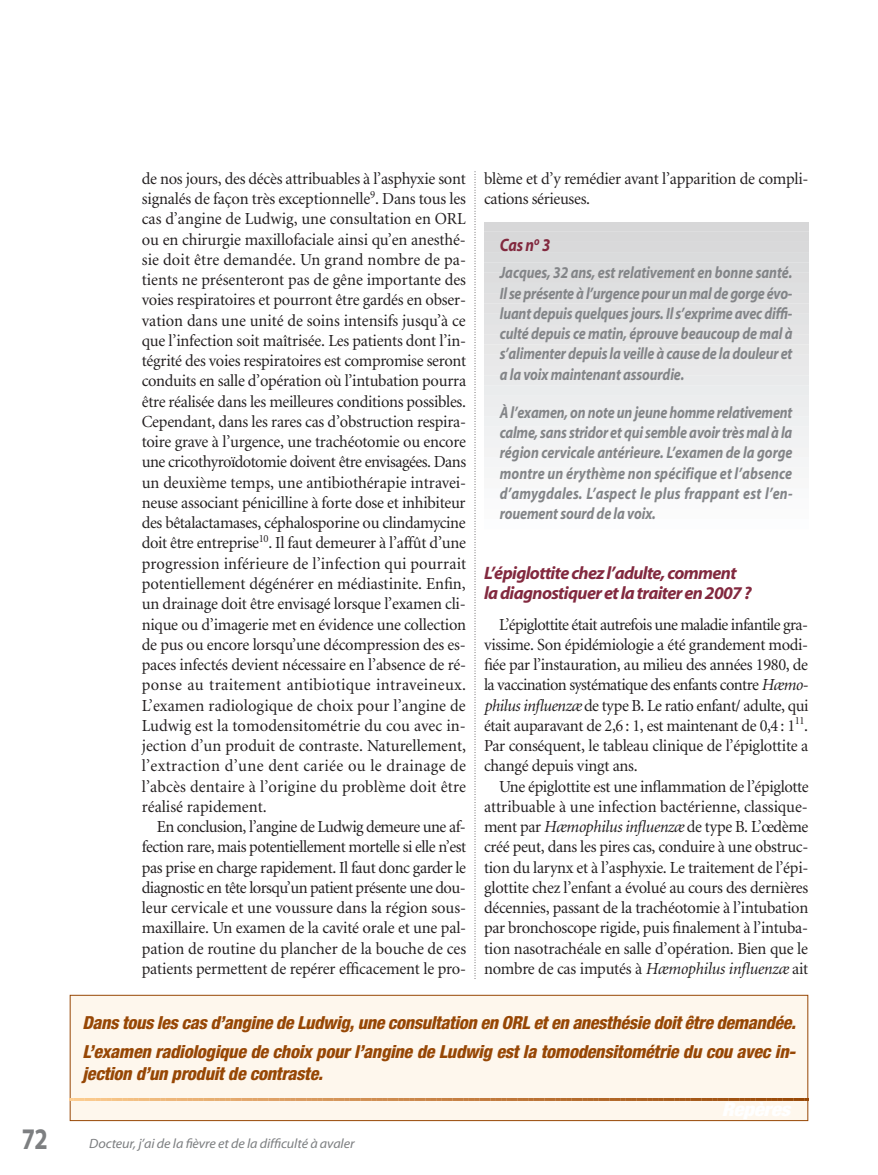
<style>
.page{position:relative;width:878px;height:1175px;background:#fff}
.page>*{position:absolute;margin:0;border:0;box-sizing:border-box;transform-origin:0 0}
.t1{font:700 30px "Myriad";color:#7d7f81;scale:.8 1}
.t2{font:italic 800 condensed 18px/29.2px "Helvetica Neue";letter-spacing:-.015em;color:#974705}
.t3{font:italic 700 18px/19.5px "Myriad";letter-spacing:-.035em;color:#82293f}
.t4{font:italic 700 18px "Myriad";letter-spacing:-.035em;color:#82293f;scale:.85 1}
.t5{font:16.8px/20.2px "Minion";letter-spacing:-.015em;color:#231f20;text-align:justify}
.t6{font:italic 700 16.5px/20.2px "Myriad";letter-spacing:-.01em;color:#838588;text-align:justify;scale:.85 1}
.t7{font:italic 13.5px "Myriad";letter-spacing:-.01em;color:#7d7f81;scale:1.05 1}
.s1{font-style:italic}
</style>
<div class="page">
<div style="left:484px;top:508px;width:324px;height:11px;background:#fbfbfb"></div>
<div style="left:484px;top:498px;width:324px;height:11px;background:#fafafb"></div>
<div style="left:484px;top:488px;width:324px;height:10px;background:#f8f9fa"></div>
<div style="left:484px;top:478px;width:324px;height:10px;background:#f7f7f7"></div>
<div style="left:484px;top:467px;width:324px;height:11px;background:#f5f6f6"></div>
<div style="left:484px;top:457px;width:324px;height:11px;background:#f4f5f6"></div>
<div style="left:484px;top:447px;width:324px;height:10px;background:#f3f3f3"></div>
<div style="left:484px;top:437px;width:324px;height:10px;background:#f1f2f3"></div>
<div style="left:484px;top:426px;width:324px;height:11px;background:#f0f1f2"></div>
<div style="left:484px;top:416px;width:324px;height:11px;background:#eef0f1"></div>
<div style="left:484px;top:406px;width:324px;height:10px;background:#edeeef"></div>
<div style="left:484px;top:396px;width:324px;height:10px;background:#ecedee"></div>
<div style="left:484px;top:385px;width:324px;height:11px;background:#eaeced"></div>
<div style="left:484px;top:375px;width:324px;height:10px;background:#e9eaeb"></div>
<div style="left:484px;top:365px;width:324px;height:10px;background:#e9e9ea"></div>
<div style="left:484px;top:355px;width:324px;height:10px;background:#e8e8e9"></div>
<div style="left:484px;top:344px;width:324px;height:11px;background:#e7e7e7"></div>
<div style="left:484px;top:334px;width:324px;height:10px;background:#e5e5e6"></div>
<div style="left:484px;top:324px;width:324px;height:10px;background:#e4e4e5"></div>
<div style="left:484px;top:313px;width:324px;height:11px;background:#e2e3e4"></div>
<div style="left:484px;top:303px;width:324px;height:11px;background:#e1e1e2"></div>
<div style="left:484px;top:293px;width:324px;height:10px;background:#e0e0e1"></div>
<div style="left:484px;top:283px;width:324px;height:10px;background:#dedfe0"></div>
<div style="left:484px;top:272px;width:324px;height:11px;background:#ddddde"></div>
<div style="left:484px;top:262px;width:324px;height:11px;background:#dbdcdd"></div>
<div style="left:484px;top:252px;width:324px;height:10px;background:#dadbdc"></div>
<div style="left:484px;top:242px;width:324px;height:10px;background:#d9d9da"></div>
<div style="left:484px;top:231px;width:324px;height:11px;background:#d8d8d9"></div>
<div style="left:484px;top:223px;width:324px;height:9px;background:#d7d7d8"></div>
<svg style="left:474px;top:172px;width:1px;height:807px"></svg>
<div style="left:70px;top:995px;width:737px;height:125px;background:#fef7ed"></div>
<div style="left:70px;top:994px;width:738px;height:126px;border:1px solid #974705"></div>
<svg style="left:70px;top:1098px;width:23px;height:22px"></svg>
<hr style="left:97px;top:1098px;width:2px;height:22px;background:#f9c78a">
<svg style="left:103px;top:1098px;width:109px;height:22px"></svg>
<hr style="left:216px;top:1098px;width:2px;height:22px;background:#e6ae71">
<svg style="left:222px;top:1098px;width:109px;height:22px"></svg>
<hr style="left:335px;top:1098px;width:2px;height:22px;background:#d59559">
<svg style="left:341px;top:1098px;width:255px;height:22px"></svg>
<hr style="left:600px;top:1098px;width:2px;height:22px;background:#b16728">
<svg style="left:606px;top:1098px;width:109px;height:22px"></svg>
<hr style="left:719px;top:1098px;width:2px;height:22px;background:#a25414">
<svg style="left:725px;top:1098px;width:82px;height:22px"></svg>
<p class="t5" style="left:484px;top:170px;width:326px">blème et d’y remédier avant l’apparition de compli&shy;cations sérieuses.</p>
<p class="t4" style="left:500px;top:238px;width:61px">Cas n<sup>o</sup> 3</p>
<p class="t6" style="left:500px;top:264px;width:346px">Jacques, 32 ans, est relativement en bonne santé.<br>Il se présente à l’urgence pour un mal de gorge évo&shy;luant depuis quelques jours. Il s’exprime avec diffi&shy;culté depuis ce matin, éprouve beaucoup de mal à s’alimenter depuis la veille à cause de la douleur et a la voix maintenant assourdie.</p>
<p class="t6" style="left:500px;top:404px;width:346px">À l’examen, on note un jeune homme relativement calme, sans stridor et qui semble avoir très mal à la région cervicale antérieure. L’examen de la gorge montre un érythème non spécifique et l’absence d’amygdales. L’aspect le plus frappant est l’en&shy;rouement sourd de la voix.</p>
<p class="t5" style="left:142px;top:170px;width:326px">de nos jours, des décès attribuables à l’asphyxie sont signalés de façon très exceptionnelle<sup>9</sup>. Dans tous les cas d’angine de Ludwig, une consultation en ORL ou en chirurgie maxillofaciale ainsi qu’en anesthé&shy;sie doit être demandée. Un grand nombre de pa&shy;tients ne présenteront pas de gêne importante des voies respiratoires et pourront être gardés en obser&shy;vation dans une unité de soins intensifs jusqu’à ce que l’infection soit maîtrisée. Les patients dont l’in&shy;tégrité des voies respiratoires est compromise seront conduits en salle d’opération où l’intubation pourra être réalisée dans les meilleures conditions possibles.<br>Cependant, dans les rares cas d’obstruction respira&shy;toire grave à l’urgence, une trachéotomie ou encore une cricothyroïdotomie doivent être envisagées. Dans un deuxième temps, une antibiothérapie intravei&shy;neuse associant pénicilline à forte dose et inhibiteur des bêtalactamases, céphalosporine ou clindamycine doit être entreprise<sup>10</sup>. Il faut demeurer à l’affût d’une progression inférieure de l’infection qui pourrait potentiellement dégénérer en médiastinite. Enfin, un drainage doit être envisagé lorsque l’examen cli&shy;nique ou d’imagerie met en évidence une collection de pus ou encore lorsqu’une décompression des es&shy;paces infectés devient nécessaire en l’absence de ré&shy;ponse au traitement antibiotique intraveineux.<br>L’examen radiologique de choix pour l’angine de Ludwig est la tomodensitométrie du cou avec in&shy;jection d’un produit de contraste. Naturellement, l’extraction d’une dent cariée ou le drainage de l’abcès dentaire à l’origine du problème doit être réalisé rapidement.</p>
<p class="t5" style="left:142px;top:818px;width:326px;text-indent:15px">En conclusion, l’angine de Ludwig demeure une af&shy;fection rare, mais potentiellement mortelle si elle n’est pas prise en charge rapidement. Il faut donc garder le diagnostic en tête lorsqu’un patient présente une dou&shy;leur cervicale et une voussure dans la région sous&shy;maxillaire. Un examen de la cavité orale et une pal&shy;pation de routine du plancher de la bouche de ces patients permettent de repérer efficacement le pro-</p>
<p class="t3" style="left:484px;top:565px;width:269px">L’épiglottite chez l’adulte, comment la diagnostiquer et la traiter en 2007?</p>
<p class="t5" style="left:484px;top:615px;width:326px;text-indent:15px">L’épiglottite était autrefois une maladie infantile gra&shy;vissime. Son épidémiologie a été grandement modi&shy;fiée par l’instauration, au milieu des années 1980, de la vaccination systématique des enfants contre <span class="s1">Hæmo&shy;philus influenzæ</span> de type B. Le ratio enfant/ adulte, qui était auparavant de 2,6 : 1, est maintenant de 0,4 : 1<sup>11</sup>.<br>Par conséquent, le tableau clinique de l’épiglottite a changé depuis vingt ans.</p>
<p class="t5" style="left:484px;top:777px;width:326px;text-indent:15px">Une épiglottite est une inflammation de l’épiglotte attribuable à une infection bactérienne, classique&shy;ment par <span class="s1">Hæmophilus influenzæ</span> de type B. L’œdème créé peut, dans les pires cas, conduire à une obstruc&shy;tion du larynx et à l’asphyxie. Le traitement de l’épi&shy;glottite chez l’enfant a évolué au cours des dernières décennies, passant de la trachéotomie à l’intubation par bronchoscope rigide, puis finalement à l’intuba&shy;tion nasotrachéale en salle d’opération. Bien que le nombre de cas imputés à <span class="s1">Hæmophilus influenzæ</span> ait</p>
<p class="t2" style="left:82px;top:1009px;width:714px">Dans tous les cas d’angine de Ludwig, une consultation en ORL et en anesthésie doit être demandée.<br>L’examen radiologique de choix pour l’angine de Ludwig est la tomodensitométrie du cou avec in-</p>
<p class="t2" style="left:82px;top:1060px;width:242px">jection d’un produit de contraste.</p>
<h1 class="t1" style="left:22px;top:1127px;width:34px">72</h1>
<p class="t7" style="left:89px;top:1138px;width:254px">Docteur, j’ai de la fièvre et de la difficulté à avaler</p>
</div>
